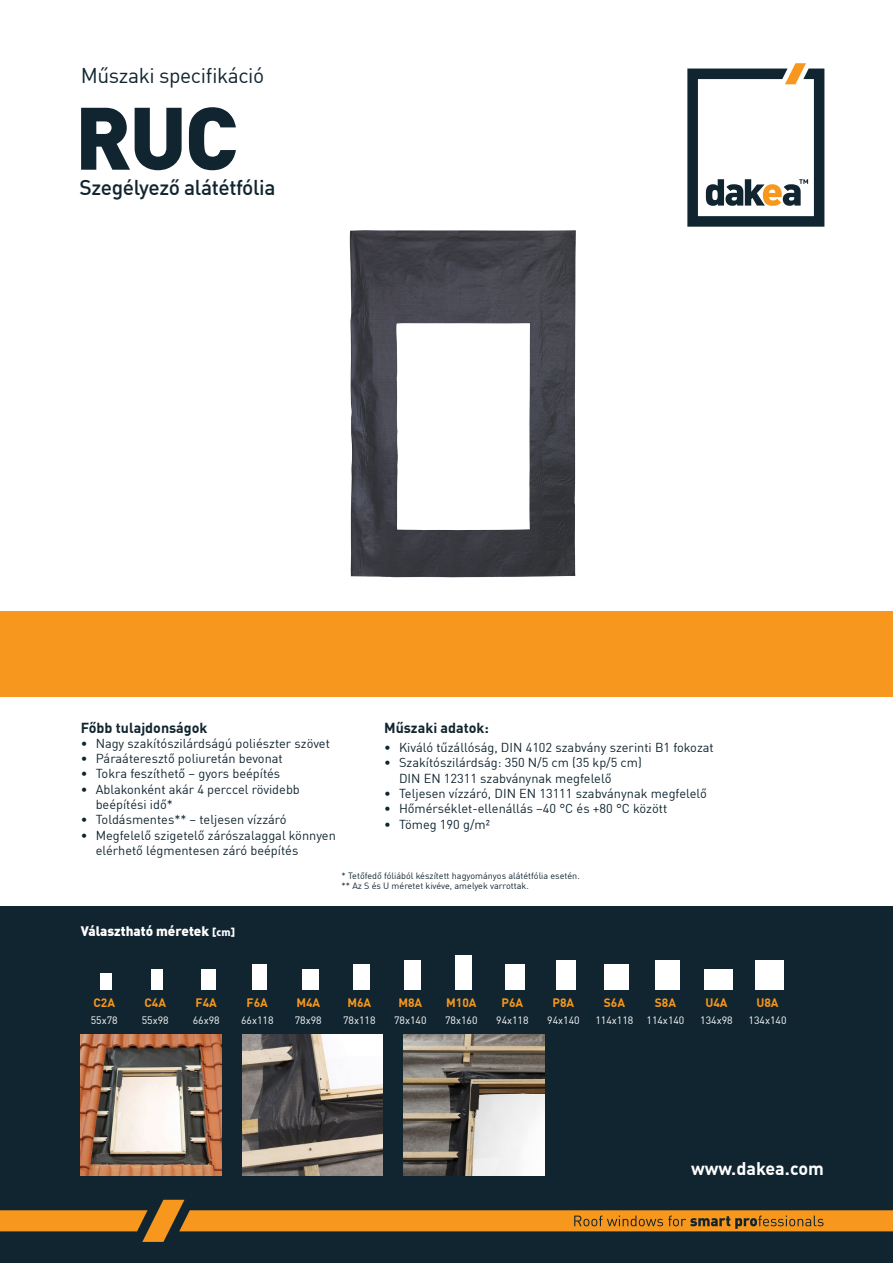
<style>
.page{position:relative;width:893px;height:1263px;background:#fff}
.page>*{position:absolute;margin:0;border:0;box-sizing:border-box;transform-origin:0 0}
.t1{font:900 87px "DIN Offc Pro";color:#112530}
.t2{font:500 21px "DIN Offc Pro";letter-spacing:-.02em;color:#112530}
.t3{font:21px "DIN Offc Pro";letter-spacing:-.02em;color:#112530}
.t4{font:700 18px "DIN Offc Pro";color:#fff}
.t5{font:700 14.25px "DIN Offc Pro";color:#112530}
.t6{font:900 13.5px "DIN Offc Pro";color:#fff}
.t7{font:12.75px/15.3px "DIN Offc Pro";color:#112530}
.t8{font:700 12px "DIN Offc Pro";color:#f7971d}
.t9{font:10.5px "DIN Offc Pro";color:#fff}
.t10{font:9px "DIN Offc Pro";color:#112530}
.s1{font-size:10.5px}
</style>
<div class="page">
<div style="left:0;top:1179px;width:893px;height:84px;background:#112530"></div>
<svg style="left:0;top:1200px;width:893px;height:42px"></svg>
<svg style="left:687px;top:63px;width:137px;height:164px"></svg>
<div style="left:0;top:612px;width:893px;height:85px;background:#f7971d"></div>
<div style="left:0;top:906px;width:893px;height:285px;background:#112530"></div>
<img style="left:242px;top:1035px;width:141px;height:140px">
<img style="left:404px;top:1035px;width:140px;height:140px">
<img style="left:81px;top:1035px;width:140px;height:140px">
<img style="left:322px;top:230px;width:278px;height:382px">
<svg style="left:215px;top:955px;width:414px;height:35px"></svg>
<div style="left:100px;top:973px;width:12px;height:17px;background:#fff"></div>
<div style="left:151px;top:969px;width:12px;height:21px;background:#fff"></div>
<div style="left:201px;top:969px;width:14px;height:21px;background:#fff"></div>
<div style="left:252px;top:965px;width:14px;height:25px;background:#fff"></div>
<div style="left:302px;top:969px;width:17px;height:21px;background:#fff"></div>
<div style="left:353px;top:965px;width:17px;height:25px;background:#fff"></div>
<div style="left:404px;top:960px;width:17px;height:30px;background:#fff"></div>
<div style="left:455px;top:956px;width:17px;height:34px;background:#fff"></div>
<div style="left:504px;top:965px;width:20px;height:25px;background:#fff"></div>
<div style="left:556px;top:960px;width:20px;height:30px;background:#fff"></div>
<div style="left:604px;top:965px;width:25px;height:25px;background:#fff"></div>
<div style="left:655px;top:960px;width:25px;height:30px;background:#fff"></div>
<div style="left:704px;top:969px;width:29px;height:21px;background:#fff"></div>
<div style="left:755px;top:960px;width:29px;height:30px;background:#fff"></div>
<h2 class="t3" style="left:81px;top:59px;width:185px">Műszaki specifikáció</h2>
<p class="t1" style="left:75px;top:63px;width:164px">RUC</p>
<p class="t2" style="left:79px;top:170px;width:198px">Szegélyező alátétfólia</p>
<p class="t5" style="left:81px;top:715px;width:128px">Főbb tulajdonságok</p>
<p class="t7" style="left:81px;top:734px;width:251px">• Nagy szakítószilárdságú poliészter szövet</p>
<p class="t7" style="left:81px;top:750px;width:203px">• Páraáteresztő poliuretán bevonat</p>
<p class="t7" style="left:81px;top:765px;width:201px">• Tokra feszíthető – gyors beépítés</p>
<p class="t7" style="left:81px;top:780px;width:221px">• Ablakonként akár 4 perccel rövidebb</p>
<p class="t7" style="left:96px;top:795px;width:79px">beépítési idő*</p>
<p class="t7" style="left:81px;top:811px;width:207px">• Toldásmentes** – teljesen vízzáró</p>
<p class="t7" style="left:96px;top:826px;width:242px;text-indent:-15px">• Megfelelő szigetelő zárószalaggal könnyen elérhető légmentesen záró beépítés</p>
<p class="t5" style="left:384px;top:715px;width:106px">Műszaki adatok:</p>
<p class="t7" style="left:384px;top:738px;width:331px">• Kiváló tűzállóság, DIN 4102 szabvány szerinti B1 fokozat</p>
<p class="t7" style="left:384px;top:754px;width:259px">• Szakítószilárdság: 350 N/5 cm (35 kp/5 cm)</p>
<p class="t7" style="left:399px;top:769px;width:214px">DIN EN 12311 szabványnak megfelelő</p>
<p class="t7" style="left:384px;top:784px;width:324px">• Teljesen vízzáró, DIN EN 13111 szabványnak megfelelő</p>
<p class="t7" style="left:384px;top:800px;width:285px">• Hőmérséklet-ellenállás –40 °C és +80 °C között</p>
<p class="t7" style="left:384px;top:815px;width:107px">• Tömeg 190 g/m²</p>
<p class="t6" style="left:81px;top:920px;width:156px">Választható méretek <span class="s1">[cm]</span></p>
<p class="t10" style="left:342px;top:868px;width:240px">* Tetőfedő fóliából készített hagyományos alátétfólia esetén.</p>
<p class="t10" style="left:342px;top:879px;width:189px">** Az S és U méretet kivéve, amelyek varrottak.</p>
<p class="t8" style="left:93px;top:993px;width:23px">C2A</p>
<p class="t8" style="left:144px;top:993px;width:23px">C4A</p>
<p class="t8" style="left:196px;top:993px;width:23px">F4A</p>
<p class="t8" style="left:247px;top:993px;width:23px">F6A</p>
<p class="t8" style="left:296px;top:993px;width:25px">M4A</p>
<p class="t8" style="left:347px;top:993px;width:25px">M6A</p>
<p class="t8" style="left:398px;top:993px;width:25px">M8A</p>
<p class="t8" style="left:446px;top:993px;width:32px">M10A</p>
<p class="t8" style="left:502px;top:993px;width:23px">P6A</p>
<p class="t8" style="left:553px;top:993px;width:23px">P8A</p>
<p class="t8" style="left:604px;top:993px;width:23px">S6A</p>
<p class="t8" style="left:655px;top:993px;width:23px">S8A</p>
<p class="t8" style="left:705px;top:993px;width:24px">U4A</p>
<p class="t8" style="left:756px;top:993px;width:24px">U8A</p>
<p class="t9" style="left:91px;top:1011px;width:28px">55x78</p>
<p class="t9" style="left:142px;top:1011px;width:28px">55x98</p>
<p class="t9" style="left:193px;top:1011px;width:28px">66x98</p>
<p class="t9" style="left:241px;top:1011px;width:34px">66x118</p>
<p class="t9" style="left:295px;top:1011px;width:28px">78x98</p>
<p class="t9" style="left:343px;top:1011px;width:34px">78x118</p>
<p class="t9" style="left:394px;top:1011px;width:34px">78x140</p>
<p class="t9" style="left:445px;top:1011px;width:34px">78x160</p>
<p class="t9" style="left:496px;top:1011px;width:34px">94x118</p>
<p class="t9" style="left:547px;top:1011px;width:34px">94x140</p>
<p class="t9" style="left:595px;top:1011px;width:39px">114x118</p>
<p class="t9" style="left:646px;top:1011px;width:39px">114x140</p>
<p class="t9" style="left:700px;top:1011px;width:34px">134x98</p>
<p class="t9" style="left:749px;top:1011px;width:39px">134x140</p>
<p class="t4" style="left:691px;top:1154px;width:134px">www.dakea.com</p>
</div>
